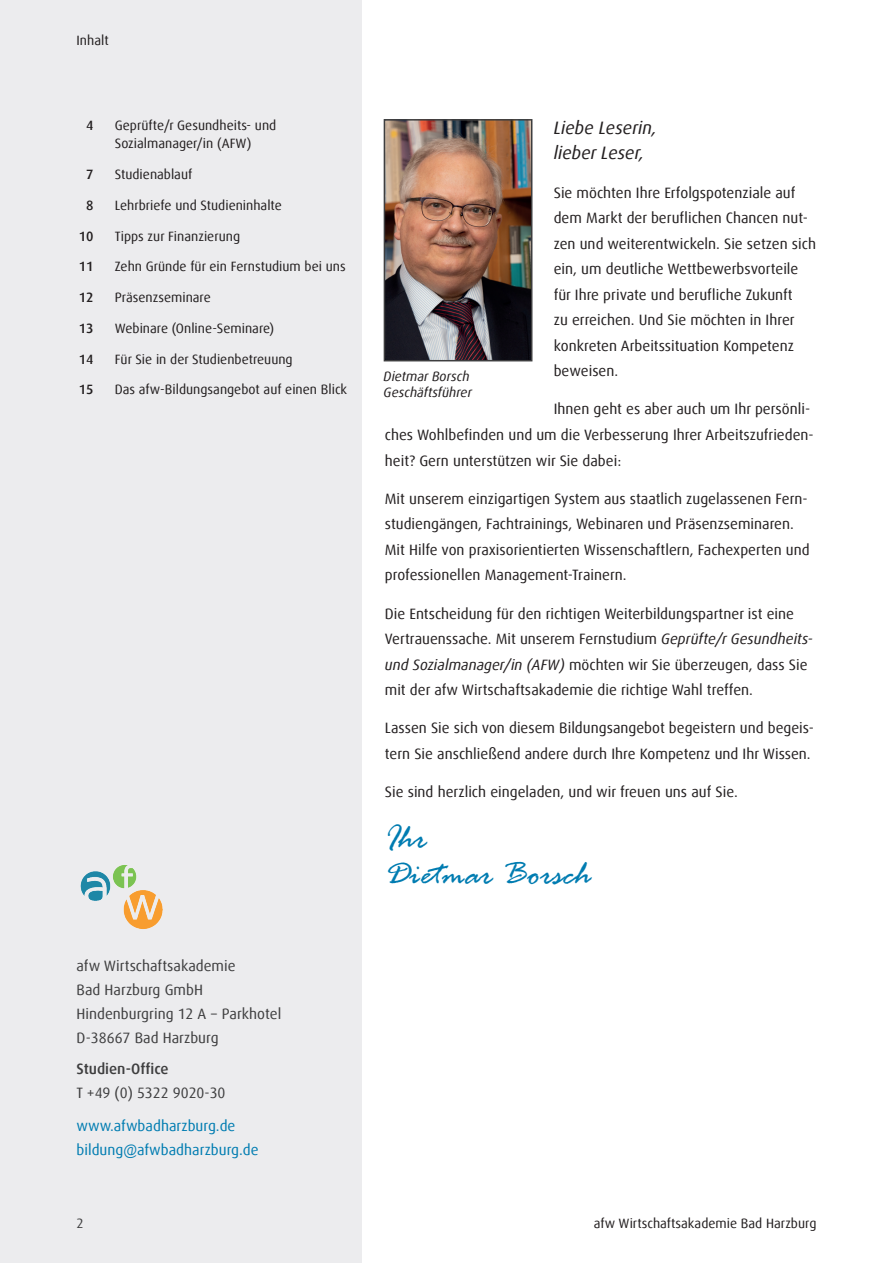
<style>
.page{position:relative;width:893px;height:1263px;background:#fff}
.page>*{position:absolute;margin:0;border:0;box-sizing:border-box;transform-origin:0 0}
.t1{font:italic 36px/35.2px "Rage";color:#007cb1}
.t2{font:italic 18px/25.5px "Dax Offc";color:#231f20}
.t3{font:15px/25.5px "Dax Offc";color:#231f20}
.t4{font:15px/24px "Dax Offc";color:#3e3e3f}
.t5{font:15px/24px "Dax Offc";color:#007cb1}
.t6{font:500 15px "Dax Offc";color:#3e3e3f}
.t7{font:13.5px/18px "Dax Offc";color:#231f20}
.t8{font:italic 13.5px/16.2px "Dax Offc";color:#231f20}
.t9{font:500 13.5px "Dax Offc";color:#231f20}
.t10{font:13.5px "Dax Offc";color:#3e3e3f}
.s1{font-style:italic}
</style>
<div class="page">
<div style="left:0;top:0;width:361px;height:1263px;background:#ececee"></div>
<img style="left:80px;top:865px;width:83px;height:64px">
<img style="left:387px;top:122px;width:142px;height:236px">
<div style="left:384px;top:119px;width:148px;height:242px;border:2px solid #3e3e3f"></div>
<p class="t7" style="left:77px;top:31px;width:34px">Inhalt</p>
<p class="t9" style="left:86px;top:117px;width:9px">4</p>
<p class="t7" style="left:115px;top:117px;width:163px">Geprüfte/r Gesundheits- und<br>Sozialmanager/in (AFW)</p>
<p class="t9" style="left:86px;top:166px;width:9px">7</p>
<p class="t7" style="left:115px;top:166px;width:79px">Studienablauf</p>
<p class="t9" style="left:86px;top:197px;width:9px">8</p>
<p class="t7" style="left:115px;top:196px;width:169px">Lehrbriefe und Studieninhalte</p>
<p class="t9" style="left:79px;top:227px;width:16px">10</p>
<p class="t7" style="left:115px;top:227px;width:127px">Tipps zur Finanzierung</p>
<p class="t9" style="left:79px;top:258px;width:16px">11</p>
<p class="t7" style="left:115px;top:258px;width:232px">Zehn Gründe für ein Fernstudium bei uns</p>
<p class="t9" style="left:79px;top:289px;width:16px">12</p>
<p class="t7" style="left:115px;top:289px;width:98px">Präsenzseminare</p>
<p class="t9" style="left:79px;top:320px;width:16px">13</p>
<p class="t7" style="left:115px;top:319px;width:161px">Webinare (Online-Seminare)</p>
<p class="t9" style="left:79px;top:350px;width:16px">14</p>
<p class="t7" style="left:115px;top:350px;width:179px">Für Sie in der Studienbetreuung</p>
<p class="t9" style="left:79px;top:381px;width:16px">15</p>
<p class="t7" style="left:115px;top:381px;width:234px">Das afw-Bildungsangebot auf einen Blick</p>
<p class="t4" style="left:77px;top:954px;width:206px">afw Wirtschaftsakademie<br>Bad Harzburg GmbH<br>Hindenburgring 12 A − Parkhotel<br>D-38667 Bad Harzburg</p>
<p class="t6" style="left:77px;top:1059px;width:94px">Studien-Office</p>
<p class="t4" style="left:77px;top:1081px;width:150px">T +49 (0) 5322 9020-30</p>
<p class="t5" style="left:77px;top:1113px;width:184px">www.afwbadharzburg.de bildung@afwbadharzburg.de</p>
<p class="t10" style="left:77px;top:1214px;width:9px">2</p>
<p class="t2" style="left:554px;top:115px;width:104px">Liebe Leserin, lieber Leser,</p>
<p class="t3" style="left:554px;top:180px;width:264px">Sie möchten Ihre Erfolgspotenziale auf dem Markt der beruflichen Chancen nut&shy;zen und weiterentwickeln. Sie setzen sich ein, um deutliche Wettbewerbsvorteile für Ihre private und berufliche Zukunft<br>zu erreichen. Und Sie möchten in Ihrer konkreten Arbeitssituation Kompetenz beweisen.</p>
<p class="t3" style="left:385px;top:397px;width:430px;text-indent:169px">Ihnen geht es aber auch um Ihr persönli&shy;ches Wohlbefinden und um die Verbesserung Ihrer Arbeitszufrieden&shy;heit? Gern unterstützen wir Sie dabei:</p>
<p class="t3" style="left:385px;top:486px;width:426px">Mit unserem einzigartigen System aus staatlich zugelassenen Fern&shy;studiengängen, Fachtrainings, Webinaren und Präsenzseminaren.<br>Mit Hilfe von praxisorientierten Wissenschaftlern, Fachexperten und professionellen Management-Trainern.</p>
<p class="t3" style="left:385px;top:601px;width:430px">Die Entscheidung für den richtigen Weiterbildungspartner ist eine Vertrauenssache. Mit unserem Fernstudium <span class="s1">Geprüfte/r Gesundheits&shy;und Sozialmanager/in (AFW)</span> möchten wir Sie überzeugen, dass Sie mit der afw Wirtschaftsakademie die richtige Wahl treffen.</p>
<p class="t3" style="left:385px;top:715px;width:431px">Lassen Sie sich von diesem Bildungsangebot begeistern und begeis&shy;tern Sie anschließend andere durch Ihre Kompetenz und Ihr Wissen.</p>
<p class="t3" style="left:385px;top:779px;width:354px">Sie sind herzlich eingeladen, und wir freuen uns auf Sie.</p>
<h1 class="t1" style="left:385px;top:824px;width:208px">Ihr<br>Dietmar Borsch</h1>
<p class="t8" style="left:384px;top:368px;width:90px">Dietmar Borsch<br>Geschäftsführer</p>
<p class="t7" style="left:594px;top:1214px;width:224px">afw Wirtschaftsakademie Bad Harzburg</p>
</div>
